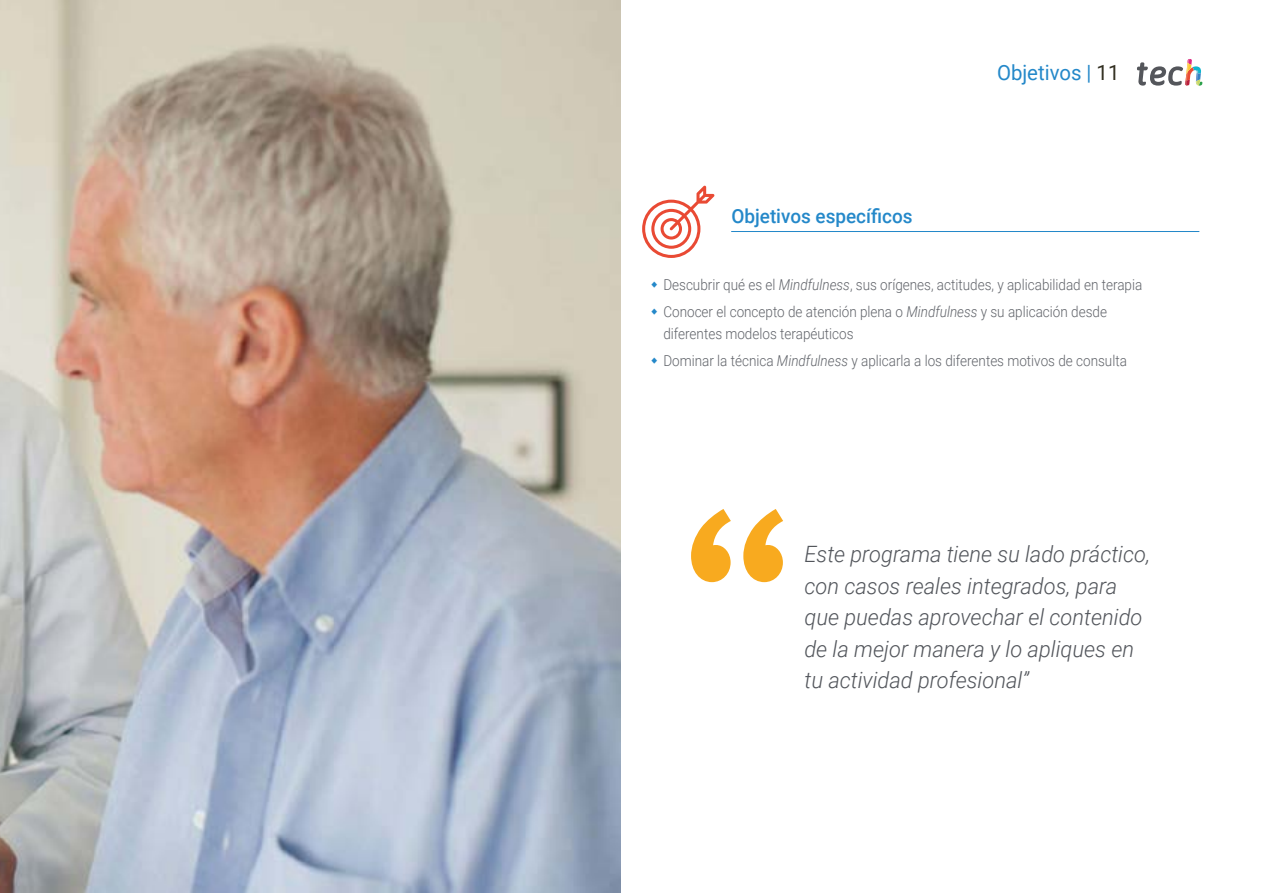
<style>
.page{position:relative;width:1263px;height:893px;background:#fff}
.page>*{position:absolute;margin:0;border:0;box-sizing:border-box;transform-origin:0 0}
.t1{font:italic 300 22.5px/31.5px "Roboto";color:#52555b}
.t2{font:21px "Roboto";color:#2488c9}
.t3{font:500 19.5px "Roboto";color:#2488c9}
.t4{font:300 15px/26.7px "Roboto";color:#61646a;scale:.9 1}
.s1{color:#312e20}
.s2{font-style:italic}
</style>
<div class="page">
<img style="left:0;top:0;width:621px;height:893px">
<svg style="left:1137px;top:59px;width:65px;height:27px"></svg>
<svg style="left:691px;top:509px;width:92px;height:73px"></svg>
<svg style="left:642px;top:186px;width:72px;height:72px"></svg>
<hr style="left:731px;top:231px;width:468px;height:1px;background:#2488c9">
<h3 class="t3" style="left:731px;top:203px;width:183px">Objetivos específicos</h3>
<h2 class="t2" style="left:997px;top:57px;width:124px">Objetivos | <span class="s1">11</span></h2>
<p class="t4" style="left:663px;top:271px;width:534px">Descubrir qué es el <span class="s2">Mindfulness</span>, sus orígenes, actitudes, y aplicabilidad en terapia<br>Conocer el concepto de atención plena o <span class="s2">Mindfulness</span> y su aplicación desde</p>
<p class="t4" style="left:663px;top:320px;width:516px">diferentes modelos terapéuticos<br>Dominar la técnica <span class="s2">Mindfulness</span> y aplicarla a los diferentes motivos de consulta</p>
<h1 class="t1" style="left:804px;top:537px;width:347px">Este programa tiene su lado práctico, con casos reales integrados, para que puedas aprovechar el contenido de la mejor manera y lo apliques en tu actividad profesional”</h1>
</div>
